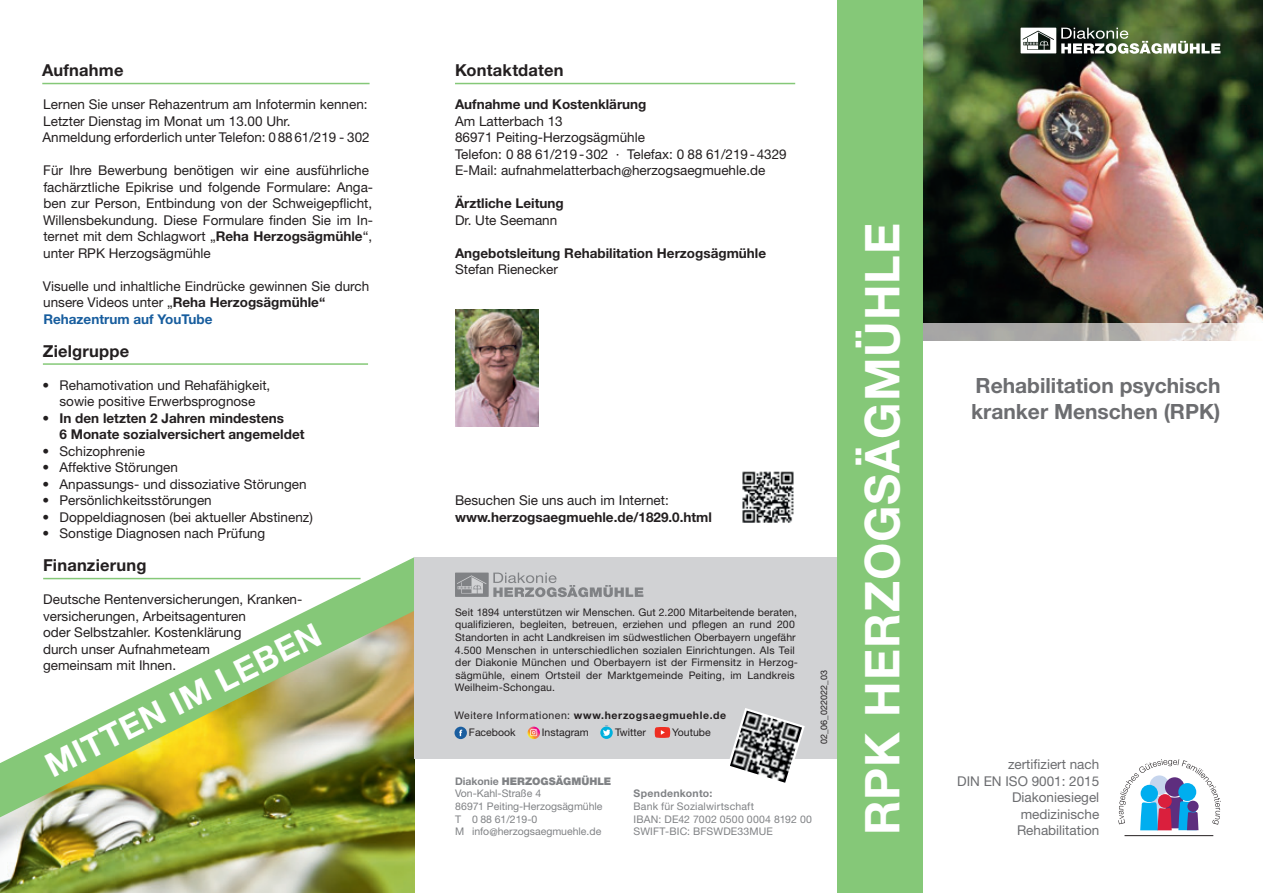
<style>
.page{position:relative;width:1263px;height:893px;background:#fff}
.page>*{position:absolute;margin:0;border:0;box-sizing:border-box;transform-origin:0 0}
.t1{font:700 48px "Helvetica Neue LT Std";letter-spacing:.02em;color:#fff}
.t2{font:700 33px "Helvetica Neue LT Std";color:#fff}
.t3{font:700 21px/25.2px "Helvetica Neue LT Std";color:#6c6d70}
.t4{font:700 16.5px "Helvetica Neue LT Std";letter-spacing:.01em;color:#231f20}
.t5{font:13.5px/16.5px "Helvetica Neue LT Std";color:#231f20}
.t6{font:700 13.5px/16.5px "Helvetica Neue LT Std";color:#231f20}
.t7{font:13.5px/16.5px "Helvetica Neue LT Std";color:#6c6d70;text-align:right}
.t8{font:10.5px/12.6px "Helvetica Neue LT Std";letter-spacing:.015em;color:#231f20}
.t9{font:10.5px/12.6px "Helvetica Neue LT Std";color:#808285}
.t10{font:700 10.5px "Helvetica Neue LT Std";letter-spacing:.03em;color:#808285}
.t11{font:9px "Helvetica Neue LT Std";color:#231f20}
.s1{font-weight:700}
.s2{font-weight:700;color:#175d9e}
.s3{font-weight:900}
</style>
<div class="page">
<img style="left:923px;top:0;width:340px;height:323px">
<img style="left:0;top:817px;width:415px;height:76px">
<img style="left:0;top:557px;width:415px;height:260px">
<img style="left:742px;top:471px;width:52px;height:52px">
<hr style="left:43px;top:363px;width:325px;height:2px;background:#85c878">
<hr style="left:43px;top:578px;width:318px;height:1px;background:#85c878">
<div style="left:415px;top:557px;width:426px;height:202px;background:#d1d2d4"></div>
<svg style="left:744px;top:708px;width:61px;height:26px"></svg>
<img style="left:730px;top:711px;width:72px;height:72px">
<svg style="left:455px;top:573px;width:188px;height:24px"></svg>
<hr style="left:42px;top:83px;width:328px;height:1px;background:#85c878">
<img style="left:923px;top:323px;width:318px;height:17px">
<div style="left:838px;top:0;width:85px;height:893px;background:#85c878"></div>
<hr style="left:1124px;top:835px;width:89px;height:1px;background:#231f20">
<svg style="left:1118px;top:759px;width:103px;height:71px"></svg>
<hr style="left:455px;top:83px;width:340px;height:1px;background:#85c878">
<img style="left:455px;top:309px;width:83px;height:117px">
<svg style="left:1020px;top:28px;width:200px;height:26px"></svg>
<svg style="left:454px;top:727px;width:13px;height:12px"></svg>
<svg style="left:459px;top:730px;width:3px;height:6px"></svg>
<svg style="left:527px;top:727px;width:13px;height:12px"></svg>
<svg style="left:600px;top:726px;width:13px;height:13px"></svg>
<svg style="left:603px;top:729px;width:8px;height:7px"></svg>
<svg style="left:655px;top:727px;width:15px;height:11px"></svg>
<p class="t4" style="left:42px;top:60px;width:83px">Aufnahme</p>
<p class="t5" style="left:42px;top:96px;width:329px">Lernen Sie unser Rehazentrum am Infotermin kennen:<br>Letzter Dienstag im Monat um 13.00 Uhr.<br>Anmeldung erforderlich unter Telefon: 0 88 61/219 - 302</p>
<p class="t5" style="left:43px;top:162px;width:332px">Für Ihre Bewerbung benötigen wir eine ausführliche fachärztliche Epikrise und folgende Formulare: Anga&shy;ben zur Person, Entbindung von der Schweigepflicht, Willensbekundung. Diese Formulare finden Sie im In&shy;ternet mit dem Schlagwort „<span class="s1">Reha Herzogsägmühle</span>“, unter RPK Herzogsägmühle</p>
<p class="t5" style="left:43px;top:277px;width:328px">Visuelle und inhaltliche Eindrücke gewinnen Sie durch unsere Videos unter „<span class="s1">Reha Herzogsägmühle“<br></span><span class="s2">Rehazentrum auf YouTube</span></p>
<p class="t4" style="left:43px;top:340px;width:88px">Zielgruppe</p>
<p class="t5" style="left:43px;top:376px;width:229px;text-align:center">• Rehamotivation und Rehafähigkeit, sowie positive Erwerbsprognose</p>
<p class="t6" style="left:60px;top:409px;width:246px;text-indent:-17px">• In den letzten 2 Jahren mindestens<br>6 Monate sozialversichert angemeldet</p>
<p class="t5" style="left:43px;top:442px;width:104px">• Schizophrenie</p>
<p class="t5" style="left:43px;top:459px;width:137px">• Affektive Störungen</p>
<p class="t5" style="left:43px;top:475px;width:266px">• Anpassungs- und dissoziative Störungen</p>
<p class="t5" style="left:43px;top:492px;width:171px">• Persönlichkeitsstörungen</p>
<p class="t5" style="left:43px;top:508px;width:272px">• Doppeldiagnosen (bei aktueller Abstinenz)</p>
<p class="t5" style="left:43px;top:525px;width:224px">• Sonstige Diagnosen nach Prüfung</p>
<p class="t4" style="left:43px;top:555px;width:105px">Finanzierung</p>
<p class="t5" style="left:43px;top:591px;width:261px">Deutsche Rentenversicherungen, Kranken&shy;versicherungen, Arbeitsagenturen<br>oder Selbstzahler. Kostenklärung<br>durch unser Aufnahmeteam<br>gemeinsam mit Ihnen.</p>
<h2 class="t2" style="left:39px;top:750px;width:305px;rotate:-27deg">MITTEN IM LEBEN</h2>
<p class="t4" style="left:455px;top:60px;width:110px">Kontaktdaten</p>
<p class="t6" style="left:455px;top:96px;width:193px">Aufnahme und Kostenklärung</p>
<p class="t5" style="left:455px;top:112px;width:333px">Am Latterbach 13<br>86971 Peiting-Herzogsägmühle<br>Telefon: 0 88 61/219 - 302 · Telefax: 0 88 61/219 - 4329<br>E-Mail: aufnahmelatterbach@herzogsaegmuehle.de</p>
<p class="t6" style="left:455px;top:195px;width:110px">Ärztliche Leitung</p>
<p class="t5" style="left:455px;top:211px;width:104px">Dr. Ute Seemann</p>
<p class="t6" style="left:455px;top:244px;width:313px">Angebotsleitung Rehabilitation Herzogsägmühle</p>
<p class="t5" style="left:455px;top:261px;width:105px">Stefan Rienecker</p>
<p class="t5" style="left:455px;top:492px;width:215px">Besuchen Sie uns auch im Internet:</p>
<p class="t6" style="left:455px;top:508px;width:258px">www.herzogsaegmuehle.de/1829.0.html</p>
<p class="t8" style="left:455px;top:606px;width:345px">Seit 1894 unterstützen wir Menschen. Gut 2.200 Mitarbeitende beraten, qualifizieren, begleiten, betreuen, erziehen und pflegen an rund 200<br>Stand orten in acht Landkreisen im südwestlichen Oberbayern ungefähr 4.500 Menschen in unterschiedlichen sozialen Einrichtungen. Als Teil der Diakonie München und Oberbayern ist der Firmensitz in Herzog&shy;sägmühle, einem Ortsteil der Marktgemeinde Peiting, im Landkreis Weilheim-Schongau.</p>
<p class="t8" style="left:469px;top:707px;width:259px;line-height:17px;text-indent:-15px">Weitere Informationen: <span class="s1">www.herzogsaegmuehle.de<br></span>Facebook</p>
<p class="t8" style="left:542px;top:726px;width:48px">Instagram</p>
<p class="t8" style="left:615px;top:726px;width:32px">Twitter</p>
<p class="t8" style="left:672px;top:726px;width:40px">Youtube</p>
<p class="t11" style="left:818px;top:744px;width:75px;rotate:-90deg">02_06_022022_03</p>
<p class="t9" style="left:455px;top:775px;width:158px"><span class="s1">Diakonie</span> <span class="s3">HERZOGSÄGMÜHLE<br></span>Von-Kahl-Straße 4<br>86971 Peiting-Herzogsägmühle<br>T 0 88 61/219-0<br>M info@herzogsaegmuehle.de</p>
<p class="t10" style="left:634px;top:787px;width:80px">Spendenkonto:</p>
<p class="t9" style="left:634px;top:800px;width:180px">Bank für Sozialwirtschaft<br>IBAN: DE42 7002 0500 0004 8192 00<br>SWIFT-BIC: BFSWDE33MUE</p>
<h1 class="t1" style="left:853px;top:835px;width:613px;rotate:-90deg">RPK HERZOGSÄGMÜHLE</h1>
<h3 class="t3" style="left:971px;top:373px;width:251px">Rehabilitation psychisch kranker Menschen (RPK)</h3>
<p class="t7" style="left:957px;top:756px;width:144px">zertifiziert nach<br>DIN EN ISO 9001: 2015<br>Diakoniesiegel medizinische<br>Rehabilitation</p>
</div>
